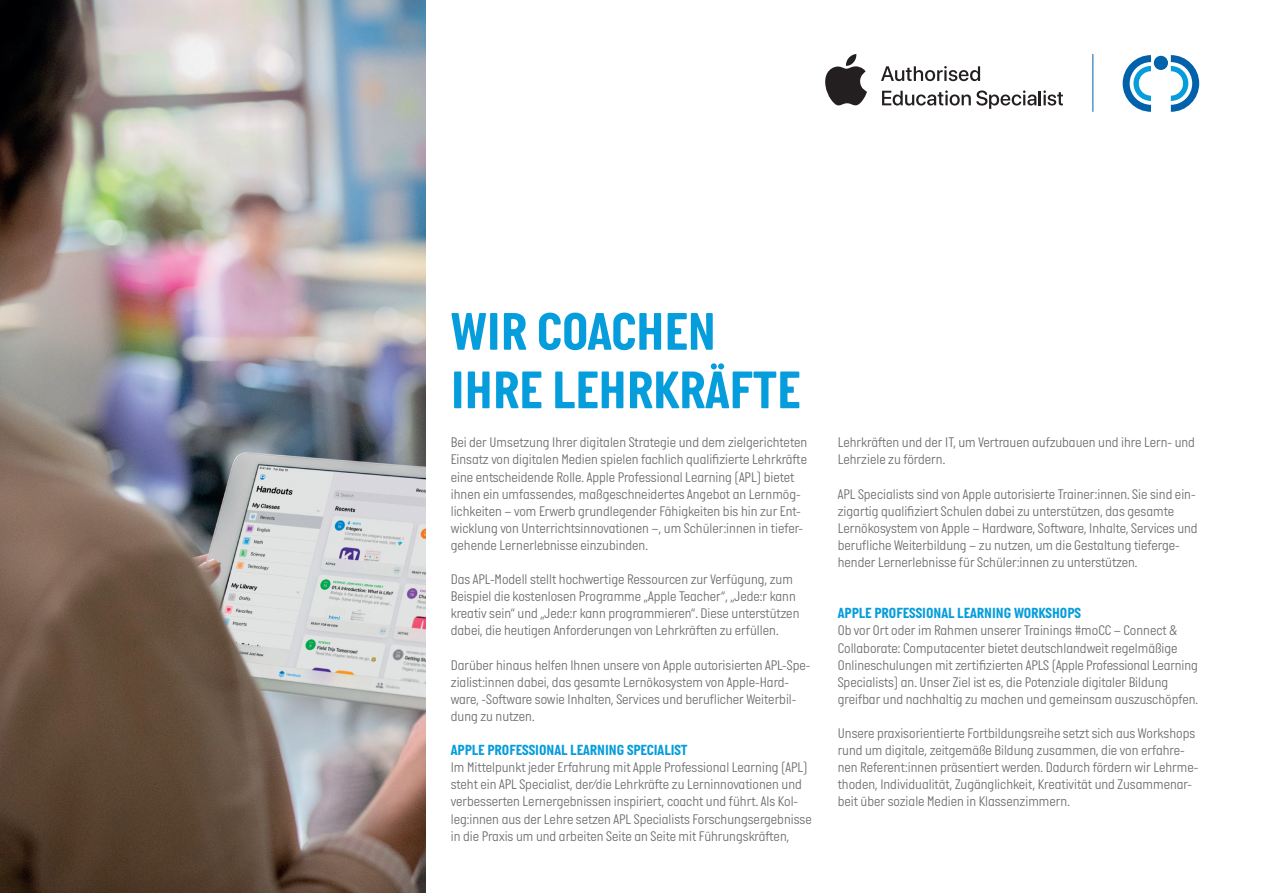
<style>
.page{position:relative;width:1263px;height:893px;background:#fff}
.page>*{position:absolute;margin:0;border:0;box-sizing:border-box;transform-origin:0 0}
.t1{font:700 54px/58.5px "Italian Plate No One";color:#069ddc}
.t2{font:700 15px "Italian Plate No One";color:#069ddc}
.t3{font:300 14.25px/17.1px "Italian Plate No One";color:#6c6d70}
</style>
<div class="page">
<img style="left:0;top:0;width:425px;height:893px">
<svg style="left:1123px;top:55px;width:76px;height:57px"></svg>
<svg style="left:881px;top:66px;width:99px;height:15px"></svg>
<svg style="left:882px;top:90px;width:181px;height:19px"></svg>
<svg style="left:825px;top:54px;width:42px;height:52px"></svg>
<hr style="left:1092px;top:54px;width:1px;height:58px;background:#0161aa">
<h1 class="t1" style="left:451px;top:302px;width:351px">WIR COACHEN<br>IHRE LEHRKRÄFTE</h1>
<p class="t3" style="left:451px;top:435px;width:358px">Bei der Umsetzung Ihrer digitalen Strategie und dem zielgerichteten Einsatz von digitalen Medien spielen fachlich qualifizierte Lehrkräfte eine entscheidende Rolle. Apple Professional Learning (APL) bietet ihnen ein umfassendes, maßgeschneidertes Angebot an Lernmög&shy;lichkeiten – vom Erwerb grundlegender Fähigkeiten bis hin zur Ent&shy;wicklung von Unterrichtsinnovationen –, um Schüler:innen in tiefer&shy;gehende Lernerlebnisse einzubinden.</p>
<p class="t3" style="left:451px;top:571px;width:350px">Das APL-Modell stellt hochwertige Ressourcen zur Verfügung, zum Beispiel die kostenlosen Programme „Apple Teacher“, „Jede:r kann kreativ sein“ und „Jede:r kann programmieren“. Diese unterstützen dabei, die heutigen Anforderungen von Lehrkräften zu erfüllen.</p>
<p class="t3" style="left:451px;top:657px;width:361px">Darüber hinaus helfen Ihnen unsere von Apple autorisierten APL-Spe&shy;zialist:innen dabei, das gesamte Lernökosystem von Apple-Hard&shy;ware, -Software sowie Inhalten, Services und beruflicher Weiterbil&shy;dung zu nutzen.</p>
<p class="t2" style="left:451px;top:742px;width:238px">APPLE PROFESSIONAL LEARNING SPECIALIST</p>
<p class="t3" style="left:451px;top:759px;width:363px">Im Mittelpunkt jeder Erfahrung mit Apple Professional Learning (APL) steht ein APL Specialist, der/die Lehrkräfte zu Lerninnovationen und verbesserten Lernergebnissen inspiriert, coacht und führt. Als Kol&shy;leg:innen aus der Lehre setzen APL Specialists Forschungsergebnisse in die Praxis um und arbeiten Seite an Seite mit Führungskräften,</p>
<p class="t3" style="left:838px;top:435px;width:359px">Lehrkräften und der IT, um Vertrauen aufzubauen und ihre Lern- und<br>Lehrziele zu fördern.</p>
<p class="t3" style="left:838px;top:486px;width:361px">APL Specialists sind von Apple autorisierte Trainer:innen. Sie sind ein&shy;zigartig qualifiziert Schulen dabei zu unterstützen, das gesamte Lernökosystem von Apple – Hardware, Software, Inhalte, Services und berufliche Weiterbildung – zu nutzen, um die Gestaltung tieferge&shy;hender Lernerlebnisse für Schüler:innen zu unterstützen.</p>
<p class="t2" style="left:838px;top:605px;width:245px">APPLE PROFESSIONAL LEARNING WORKSHOPS</p>
<p class="t3" style="left:838px;top:623px;width:362px">Ob vor Ort oder im Rahmen unserer Trainings #moCC – Connect &amp; Collaborate: Computacenter bietet deutschlandweit regelmäßige Onlineschulungen mit zertifizierten APLS (Apple Professional Learning Specialists) an. Unser Ziel ist es, die Potenziale digitaler Bildung greifbar und nachhaltig zu machen und gemeinsam auszuschöpfen.</p>
<p class="t3" style="left:838px;top:725px;width:362px">Unsere praxisorientierte Fortbildungsreihe setzt sich aus Workshops rund um digitale, zeitgemäße Bildung zusammen, die von erfahre&shy;nen Referent:innen präsentiert werden. Dadurch fördern wir Lehrme&shy;thoden, Individualität, Zugänglichkeit, Kreativität und Zusammenar&shy;beit über soziale Medien in Klassenzimmern.</p>
</div>
